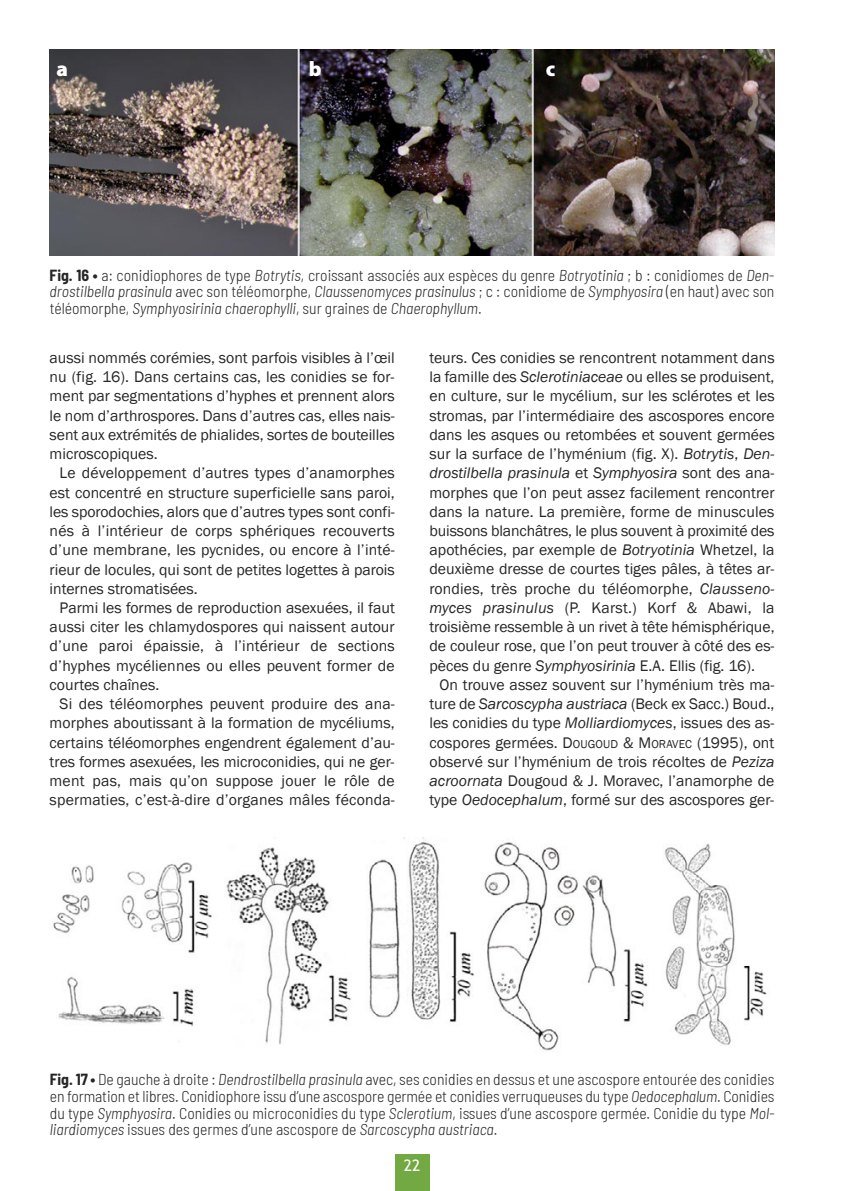
<style>
.page{position:relative;width:844px;height:1191px;background:#fff}
.page>*{position:absolute;margin:0;border:0;box-sizing:border-box;transform-origin:0 0}
.t1{font:900 21px "Myriad Pro";color:#fff}
.t2{font:15.75px/19.2px "Franklin Gothic Book 2";color:#272526;text-align:justify}
.t3{font:300 semi-condensed 15.75px/16.8px "Barlow";color:#272526;text-align:justify}
.t4{font:15.75px "Trebuchet MS";color:#fff}
.s1{font-weight:700}
.s2{font-style:italic}
.s3{font-family:"Franklin Gothic";font-style:italic}
.s4{font-size:11.9px}
</style>
<div class="page">
<div style="left:394px;top:1154px;width:35px;height:37px;background:#73a942"></div>
<img style="left:50px;top:50px;width:724px;height:205px">
<img style="left:53px;top:837px;width:714px;height:214px">
<p class="t1" style="left:57px;top:61px;width:13px">a</p>
<p class="t1" style="left:308px;top:61px;width:14px">b</p>
<p class="t1" style="left:545px;top:61px;width:11px">c</p>
<p class="t3" style="left:50px;top:266px;width:726px"><span class="s1">Fig. 16 •</span> a: conidiophores de type <span class="s2">Botrytis</span>, croissant associés aux espèces du genre <span class="s2">Botryotinia</span> ; b : conidiomes de <span class="s2">Den&shy;drostilbella prasinula</span> avec son téléomorphe, <span class="s2">Claussenomyces prasinulus</span> ; c : conidiome de <span class="s2">Symphyosira</span> (en haut) avec son téléomorphe, <span class="s2">Symphyosirinia chaerophylli</span>, sur graines de <span class="s2">Chaerophyllum</span>.</p>
<p class="t2" style="left:50px;top:348px;width:346px">aussi nommés corémies, sont parfois visibles à l’œil nu (fig. 16). Dans certains cas, les conidies se for&shy;ment par segmentations d’hyphes et prennent alors le nom d’arthrospores. Dans d’autres cas, elles nais&shy;sent aux extrémités de phialides, sortes de bouteilles microscopiques.</p>
<p class="t2" style="left:50px;top:463px;width:346px;text-indent:10px">Le développement d’autres types d’anamorphes est concentré en structure superficielle sans paroi, les sporodochies, alors que d’autres types sont confi&shy;nés à l’intérieur de corps sphériques recouverts d’une membrane, les pycnides, ou encore à l’inté&shy;rieur de locules, qui sont de petites logettes à parois internes stromatisées.</p>
<p class="t2" style="left:50px;top:598px;width:346px;text-indent:10px">Parmi les formes de reproduction asexuées, il faut aussi citer les chlamydospores qui naissent autour d’une paroi épaissie, à l’intérieur de sections d’hyphes mycéliennes ou elles peuvent former de courtes chaînes.</p>
<p class="t2" style="left:50px;top:694px;width:346px;text-indent:10px">Si des téléomorphes peuvent produire des ana&shy;morphes aboutissant à la formation de mycéliums, certains téléomorphes engendrent également d’au&shy;tres formes asexuées, les microconidies, qui ne ger&shy;ment pas, mais qu’on suppose jouer le rôle de spermaties, c’est-à-dire d’organes mâles féconda-</p>
<p class="t2" style="left:429px;top:348px;width:347px">teurs. Ces conidies se rencontrent notamment dans la famille des <span class="s3">Sclerotiniaceae</span> ou elles se produisent, en culture, sur le mycélium, sur les sclérotes et les stromas, par l’intermédiaire des ascospores encore dans les asques ou retombées et souvent germées sur la surface de l’hyménium (fig. X). <span class="s3">Botrytis</span>, <span class="s3">Den&shy;drostilbella prasinula</span> et <span class="s3">Symphyosira</span> sont des ana&shy;morphes que l’on peut assez facilement rencontrer dans la nature. La première, forme de minuscules buissons blanchâtres, le plus souvent à proximité des apothécies, par exemple de <span class="s3">Botryotinia</span> Whetzel, la deuxième dresse de courtes tiges pâles, à têtes ar&shy;rondies, très proche du téléomorphe, <span class="s3">Clausseno&shy;myces prasinulus</span> (P. Karst.) Korf &amp; Abawi, la troisième ressemble à un rivet à tête hémisphérique, de couleur rose, que l’on peut trouver à côté des es&shy;pèces du genre <span class="s3">Symphyosirinia</span> E.A. Ellis (fig. 16).</p>
<p class="t2" style="left:429px;top:675px;width:346px;text-indent:10px">On trouve assez souvent sur l’hyménium très ma&shy;ture de <span class="s3">Sarcoscypha austriaca</span> (Beck ex Sacc.) Boud., les conidies du type <span class="s3">Molliardiomyces</span>, issues des as&shy;cospores germées. D<span class="s4">OUGOUD</span> &amp; M<span class="s4">ORAVEC</span> (1995), ont observé sur l’hyménium de trois récoltes de <span class="s3">Peziza acroornata</span> Dougoud &amp; J. Moravec, l’anamorphe de type <span class="s3">Oedocephalum</span>, formé sur des ascospores ger-</p>
<p class="t3" style="left:50px;top:1070px;width:726px"><span class="s1">Fig. 17 •</span> De gauche à droite : <span class="s2">Dendrostilbella prasinula</span> avec, ses conidies en dessus et une ascospore entourée des conidies en formation et libres. Conidiophore issu d’une ascospore germée et conidies verruqueuses du type <span class="s2">Oedocephalum</span>. Conidies du type <span class="s2">Symphyosira</span>. Conidies ou microconidies du type <span class="s2">Sclerotium</span>, issues d’une ascospore germée. Conidie du type <span class="s2">Mol&shy;liardiomyces</span> issues des germes d’une ascospore de <span class="s2">Sarcoscypha austriaca</span>.</p>
<p class="t4" style="left:403px;top:1156px;width:18px">22</p>
</div>
